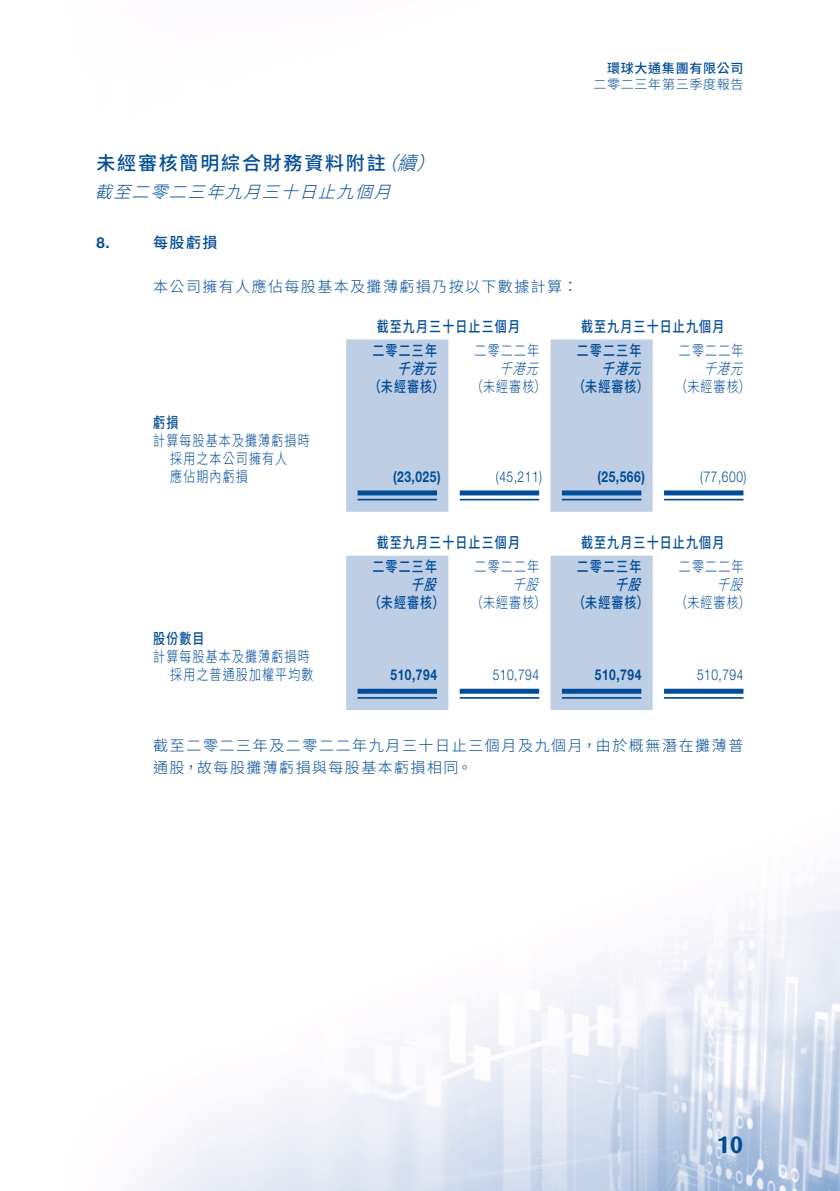
<style>
.page{position:relative;width:840px;height:1191px;background:#fff}
.page>*{position:absolute;margin:0;border:0;box-sizing:border-box;transform-origin:0 0}
.t1{font:700 24px "Dax";color:#004c97}
.Heading_1{font:500 19px "Source Han Sans TC";letter-spacing:.095em;color:#004c97}
.Heading_1-2{font:italic 300 19px "Source Han Sans TC";color:#004c97}
.Body_Text{font:italic 300 17px "Source Han Sans TC";color:#004c97}
.Notes{font:500 15px "Source Han Sans TC";letter-spacing:.095em;color:#004c97;scale:.8 1}
.Notes-2{font:300 15px/18px "Source Han Sans TC";letter-spacing:.095em;color:#004c97;text-align:center;scale:.8 1}
.Notes-3{font:300 15px/22px "Source Han Sans TC";letter-spacing:.095em;color:#004c97}
.Notes-4{font:300 15px "Helvetica Neue LT Std";letter-spacing:.045em;color:#004c97;scale:.8 1}
.Notes-5{font:700 15px "Helvetica Neue LT Std";letter-spacing:.045em;color:#004c97;scale:.8 1}
.Notes-6{font:italic 300 15px "Source Han Sans TC";color:#004c97;scale:.8 1}
.Notes-7{font:italic 500 15px "Source Han Sans TC";color:#004c97;scale:.8 1}
.Notes_HD1{font:500 15px "Source Han Sans TC";color:#004c97}
.Notes_HD1-2{font:700 15px "Helvetica Neue LT Std";color:#004c97}
.t2{font:300 13px "Source Han Sans TC";letter-spacing:.055em;color:#004c97}
.t3{font:500 13px "Source Han Sans TC";letter-spacing:.055em;color:#004c97}
</style>
<div class="page">
<img style="left:141px;top:339px;width:698px;height:852px">
<svg style="left:346px;top:339px;width:306px;height:173px;fill:#becee5"></svg>
<div style="left:357px;top:490px;width:80px;height:5px;background:#004c97"></div>
<hr style="left:357px;top:499px;width:80px;height:1px;background:#004c97">
<div style="left:459px;top:490px;width:80px;height:5px;background:#004c97"></div>
<hr style="left:459px;top:499px;width:80px;height:1px;background:#004c97">
<div style="left:561px;top:490px;width:80px;height:5px;background:#004c97"></div>
<hr style="left:561px;top:499px;width:80px;height:1px;background:#004c97">
<div style="left:663px;top:490px;width:80px;height:5px;background:#004c97"></div>
<hr style="left:663px;top:499px;width:80px;height:1px;background:#004c97">
<svg style="left:346px;top:555px;width:306px;height:155px;fill:#becee5"></svg>
<div style="left:357px;top:688px;width:80px;height:5px;background:#004c97"></div>
<hr style="left:357px;top:697px;width:80px;height:1px;background:#004c97">
<div style="left:459px;top:688px;width:80px;height:5px;background:#004c97"></div>
<hr style="left:459px;top:697px;width:80px;height:1px;background:#004c97">
<div style="left:561px;top:688px;width:80px;height:5px;background:#004c97"></div>
<hr style="left:561px;top:697px;width:80px;height:1px;background:#004c97">
<div style="left:663px;top:688px;width:80px;height:5px;background:#004c97"></div>
<hr style="left:663px;top:697px;width:80px;height:1px;background:#004c97">
<p class="t3" style="left:606px;top:61px;width:138px">環球大通集團有限公司</p>
<p class="t2" style="left:593px;top:77px;width:151px">二零二三年第三季度報告</p>
<p class="Heading_1-2" style="left:378px;top:152px;width:73px">（(</p>
<p class="Heading_1" style="left:96px;top:152px;width:290px">未經審核簡明綜合財務資料附註</p>
<p class="Body_Text" style="left:95px;top:182px;width:310px">截至二零二三年九月三十日止九個月</p>
<p class="Notes_HD1" style="left:153px;top:234px;width:66px">每股虧損</p>
<p class="Heading_1-2" style="left:397px;top:152px;width:35px">續</p>
<p class="Notes_HD1-2" style="left:96px;top:233px;width:15px">8.</p>
<p class="Notes-3" style="left:153px;top:276px;width:426px">本公司擁有人應佔每股基本及攤薄虧損乃按以下數據計算：</p>
<p class="Notes" style="left:376px;top:318px;width:180px">截至九月三十日止三個月</p>
<p class="Notes" style="left:580px;top:318px;width:180px">截至九月三十日止九個月</p>
<p class="Notes" style="left:153px;top:414px;width:33px">虧損</p>
<p class="Notes-2" style="left:153px;top:431px;width:197px">計算每股基本及攤薄虧損時採用之本公司擁有人</p>
<p class="Notes-2" style="left:170px;top:467px;width:98px">應佔期內虧損</p>
<p class="Notes" style="left:153px;top:630px;width:66px">股份數目</p>
<p class="Notes-2" style="left:153px;top:648px;width:197px">計算每股基本及攤薄虧損時</p>
<p class="Notes-2" style="left:170px;top:666px;width:180px">採用之普通股加權平均數</p>
<p class="Notes" style="left:372px;top:342px;width:82px">二零二三年</p>
<p class="Notes-2" style="left:474px;top:341px;width:82px">二零二二年</p>
<p class="Notes" style="left:576px;top:342px;width:82px">二零二三年</p>
<p class="Notes-2" style="left:678px;top:341px;width:82px">二零二二年</p>
<p class="Notes-7" style="left:397px;top:360px;width:64px">千港元</p>
<p class="Notes-6" style="left:499px;top:360px;width:64px">千港元</p>
<p class="Notes-7" style="left:601px;top:360px;width:64px">千港元</p>
<p class="Notes-6" style="left:703px;top:360px;width:64px">千港元</p>
<p class="Notes" style="left:368px;top:378px;width:96px">（未經審核）</p>
<p class="Notes-2" style="left:470px;top:377px;width:96px">（未經審核）</p>
<p class="Notes" style="left:572px;top:378px;width:96px">（未經審核）</p>
<p class="Notes-2" style="left:675px;top:377px;width:96px">（未經審核(</p>
<p class="Notes-5" style="left:393px;top:467px;width:61px">)23,025(</p>
<p class="Notes-4" style="left:495px;top:467px;width:59px">)45,211(</p>
<p class="Notes-5" style="left:597px;top:467px;width:61px">)25,566(</p>
<p class="Notes-4" style="left:699px;top:467px;width:59px">)77,600(</p>
<p class="Notes" style="left:376px;top:534px;width:180px">截至九月三十日止三個月</p>
<p class="Notes" style="left:580px;top:534px;width:180px">截至九月三十日止九個月</p>
<p class="Notes" style="left:372px;top:558px;width:82px">二零二三年</p>
<p class="Notes-2" style="left:474px;top:558px;width:82px">二零二二年</p>
<p class="Notes" style="left:576px;top:558px;width:82px">二零二三年</p>
<p class="Notes-2" style="left:678px;top:558px;width:82px">二零二二年</p>
<p class="Notes-7" style="left:410px;top:576px;width:47px">千股</p>
<p class="Notes-6" style="left:512px;top:576px;width:47px">千股</p>
<p class="Notes-7" style="left:614px;top:576px;width:47px">千股</p>
<p class="Notes-6" style="left:716px;top:576px;width:47px">千股</p>
<p class="Notes" style="left:368px;top:594px;width:96px">（未經審核）</p>
<p class="Notes-2" style="left:470px;top:594px;width:96px">（未經審核）</p>
<p class="Notes" style="left:572px;top:594px;width:96px">（未經審核）</p>
<p class="Notes-2" style="left:675px;top:594px;width:96px">（未經審核(</p>
<p class="Notes-5" style="left:390px;top:665px;width:60px">510,794</p>
<p class="Notes-4" style="left:492px;top:665px;width:60px">510,794</p>
<p class="Notes-5" style="left:594px;top:665px;width:60px">510,794</p>
<p class="Notes-4" style="left:696px;top:665px;width:60px">510,794</p>
<p class="Notes-3" style="left:153px;top:734px;width:591px">截至二零二三年及二零二二年九月三十日止三個月及九個月，由於概無潛在攤薄普通股，故每股攤薄虧損與每股基本虧損相同。</p>
<h1 class="t1" style="left:716px;top:1131px;width:29px">10</h1>
</div>
